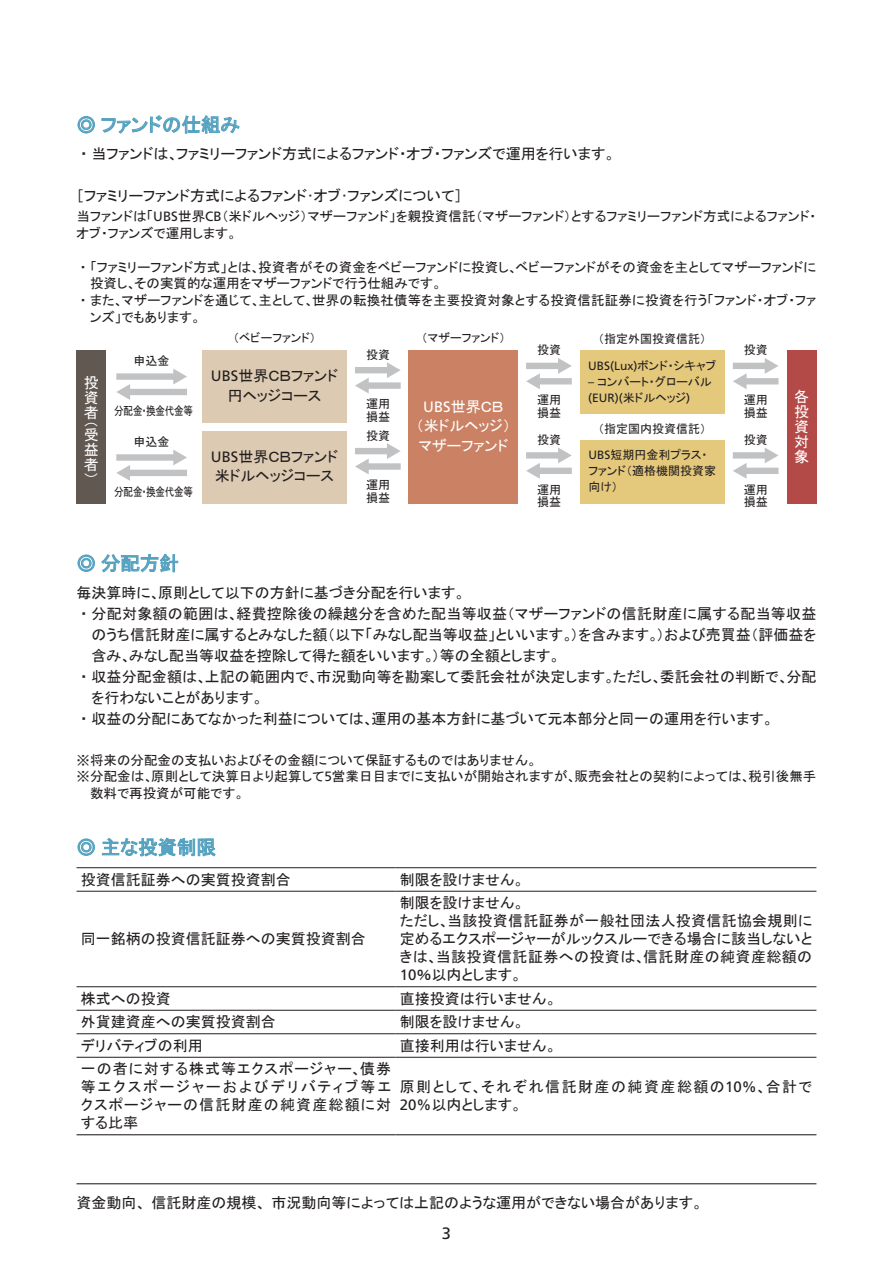
<style>
.page{position:relative;width:893px;height:1263px;background:#fff}
.page>*{position:absolute;margin:0;border:0;box-sizing:border-box;transform-origin:0 0}
.t1{font:19.5px "MS P Gothic";color:#55a2c0}
.t2{font:16.5px "Frutiger LT Std";color:#231f20}
.t3{font:15px/18px "MS P Gothic";color:#231f20}
.t4{font:15px/18px "MS P Gothic";letter-spacing:.1em;color:#231f20}
.t5{font:15px/15px "MS P Gothic";color:#fff;text-align:justify}
.t6{font:13.5px/16.8px "MS P Gothic";letter-spacing:.01em;color:#231f20}
.t7{font:12px/12.8px "MS P Gothic";color:#231f20}
.t8{font:12px "Frutiger LT Std";color:#231f20}
.t9{font:12px "MS P Gothic";letter-spacing:-.03em;color:#231f20;scale:.8 1}
.s1{font-family:"Frutiger LT Std"}
.s2{font-family:"MS P Gothic"}
</style>
<div class="page">
<hr style="left:77px;top:1183px;width:739px;height:1px;background:#231f20">
<svg style="left:78px;top:116px;width:17px;height:17px"></svg>
<svg style="left:102px;top:115px;width:137px;height:18px"></svg>
<div style="left:77px;top:350px;width:29px;height:153px;background:#625852"></div>
<div style="left:787px;top:350px;width:29px;height:153px;background:#b34a47"></div>
<div style="left:202px;top:350px;width:145px;height:73px;background:#ddcab2"></div>
<div style="left:202px;top:431px;width:145px;height:72px;background:#ddcab2"></div>
<div style="left:409px;top:350px;width:109px;height:153px;background:#cb8164"></div>
<div style="left:580px;top:350px;width:144px;height:64px;background:#e4c87b"></div>
<div style="left:580px;top:440px;width:145px;height:63px;background:#e4c87b"></div>
<div style="left:733px;top:363px;width:34px;height:6px;background:#c1c2c4"></div>
<svg style="left:765px;top:358px;width:13px;height:16px"></svg>
<div style="left:744px;top:378px;width:34px;height:6px;background:#c1c2c4"></div>
<svg style="left:733px;top:373px;width:14px;height:16px"></svg>
<div style="left:733px;top:452px;width:34px;height:7px;background:#c1c2c4"></div>
<svg style="left:765px;top:448px;width:13px;height:15px"></svg>
<div style="left:744px;top:468px;width:34px;height:6px;background:#c1c2c4"></div>
<svg style="left:733px;top:463px;width:14px;height:16px"></svg>
<div style="left:526px;top:363px;width:34px;height:6px;background:#c1c2c4"></div>
<svg style="left:558px;top:358px;width:14px;height:16px"></svg>
<div style="left:537px;top:378px;width:35px;height:6px;background:#c1c2c4"></div>
<svg style="left:526px;top:373px;width:14px;height:16px"></svg>
<div style="left:526px;top:452px;width:34px;height:7px;background:#c1c2c4"></div>
<svg style="left:558px;top:447px;width:14px;height:16px"></svg>
<div style="left:537px;top:468px;width:35px;height:6px;background:#c1c2c4"></div>
<svg style="left:526px;top:463px;width:14px;height:16px"></svg>
<div style="left:355px;top:367px;width:34px;height:6px;background:#c1c2c4"></div>
<svg style="left:387px;top:362px;width:14px;height:16px"></svg>
<div style="left:366px;top:382px;width:35px;height:7px;background:#c1c2c4"></div>
<svg style="left:355px;top:378px;width:14px;height:16px"></svg>
<div style="left:355px;top:448px;width:34px;height:6px;background:#c1c2c4"></div>
<svg style="left:387px;top:443px;width:14px;height:16px"></svg>
<div style="left:366px;top:463px;width:35px;height:7px;background:#c1c2c4"></div>
<svg style="left:355px;top:459px;width:14px;height:15px"></svg>
<div style="left:116px;top:373px;width:60px;height:7px;background:#c1c2c4"></div>
<svg style="left:173px;top:369px;width:14px;height:15px"></svg>
<div style="left:128px;top:389px;width:59px;height:6px;background:#c1c2c4"></div>
<svg style="left:117px;top:384px;width:13px;height:16px"></svg>
<div style="left:116px;top:454px;width:60px;height:7px;background:#c1c2c4"></div>
<svg style="left:173px;top:449px;width:14px;height:16px"></svg>
<div style="left:128px;top:470px;width:59px;height:6px;background:#c1c2c4"></div>
<svg style="left:116px;top:465px;width:14px;height:16px"></svg>
<svg style="left:78px;top:555px;width:17px;height:17px"></svg>
<svg style="left:101px;top:554px;width:77px;height:18px"></svg>
<svg style="left:78px;top:839px;width:17px;height:17px"></svg>
<svg style="left:102px;top:838px;width:114px;height:18px"></svg>
<hr style="left:77px;top:867px;width:318px;height:1px;background:#231f20">
<hr style="left:395px;top:867px;width:421px;height:1px;background:#231f20">
<hr style="left:77px;top:891px;width:318px;height:1px;background:#231f20">
<hr style="left:395px;top:891px;width:421px;height:1px;background:#231f20">
<hr style="left:77px;top:986px;width:318px;height:1px;background:#231f20">
<hr style="left:395px;top:986px;width:421px;height:1px;background:#231f20">
<hr style="left:77px;top:1010px;width:318px;height:1px;background:#231f20">
<hr style="left:395px;top:1010px;width:421px;height:1px;background:#231f20">
<hr style="left:77px;top:1033px;width:318px;height:1px;background:#231f20">
<hr style="left:395px;top:1033px;width:421px;height:1px;background:#231f20">
<hr style="left:77px;top:1057px;width:318px;height:1px;background:#231f20">
<hr style="left:395px;top:1057px;width:421px;height:1px;background:#231f20">
<hr style="left:77px;top:1134px;width:318px;height:1px;background:#231f20">
<hr style="left:395px;top:1134px;width:421px;height:1px;background:#231f20">
<h1 class="t1" style="left:77px;top:115px;width:165px">◎ ファンドの仕組み</h1>
<p class="t3" style="left:80px;top:145px;width:537px">・当ファンドは、ファミリーファンド方式によるファンド・オブ・ファンズで運用を行います。</p>
<p class="t3" style="left:77px;top:187px;width:387px">［ファミリーファンド方式によるファンド･オブ･ファンズについて］</p>
<p class="t6" style="left:77px;top:208px;width:741px">当ファンドは「<span class="s1">UBS</span>世界<span class="s1">CB</span>（米ドルヘッジ）マザーファンド」を親投資信託（マザーファンド）とするファミリーファンド方式によるファンド・オブ・ファンズで運用します。</p>
<p class="t6" style="left:80px;top:258px;width:738px">・「ファミリーファンド方式」とは、投資者がその資金をベビーファンドに投資し、ベビーファンドがその資金を主としてマザーファンドに</p>
<p class="t6" style="left:90px;top:275px;width:354px">投資し、その実質的な運用をマザーファンドで行う仕組みです。</p>
<p class="t6" style="left:80px;top:292px;width:738px">・また、マザーファンドを通じて、主として、世界の転換社債等を主要投資対象とする投資信託証券に投資を行う「ファンド・オブ・ファ</p>
<p class="t6" style="left:90px;top:309px;width:113px">ンズ」でもあります。</p>
<p class="t5" style="left:84px;top:375px;width:16px">投資者（</p>
<p class="t5" style="left:84px;top:427px;width:16px">受益者）</p>
<p class="t7" style="left:133px;top:354px;width:37px">申込金</p>
<p class="t9" style="left:114px;top:404px;width:100px">分配金・換金代金等</p>
<p class="t7" style="left:133px;top:435px;width:37px">申込金</p>
<p class="t9" style="left:114px;top:485px;width:100px">分配金・換金代金等</p>
<p class="t7" style="left:233px;top:331px;width:84px">（ベビーファンド）</p>
<p class="t3" style="left:211px;top:366px;width:129px;line-height:19.2px;text-align:center"><span class="s1">UBS</span>世界ＣＢファンド円ヘッジコース</p>
<p class="t3" style="left:211px;top:447px;width:129px;line-height:19.2px"><span class="s1">UBS</span>世界ＣＢファンド米ドルヘッジコース</p>
<p class="t7" style="left:366px;top:348px;width:25px">投資</p>
<p class="t7" style="left:366px;top:398px;width:25px">運用損益</p>
<p class="t7" style="left:366px;top:429px;width:25px">投資</p>
<p class="t7" style="left:366px;top:479px;width:25px">運用損益</p>
<p class="t7" style="left:421px;top:331px;width:85px">（マザーファンド）</p>
<p class="t7" style="left:598px;top:332px;width:109px">（指定外国投資信託）</p>
<p class="t7" style="left:537px;top:344px;width:25px">投資</p>
<p class="t7" style="left:537px;top:393px;width:25px">運用損益</p>
<p class="t8" style="left:588px;top:359px;width:130px">UBS(Lux)<span class="s2">ボンド・シキャブ</span></p>
<p class="t7" style="left:588px;top:375px;width:125px"><span class="s1">–</span> コンバート・グローバル</p>
<p class="t8" style="left:588px;top:391px;width:104px">(EUR)(<span class="s2">米ドルヘッジ</span>)</p>
<p class="t5" style="left:416px;top:397px;width:96px;line-height:19.2px;text-align:center"><span class="s1">UBS</span>世界ＣＢ<br>（米ドルヘッジ）マザーファンド</p>
<p class="t7" style="left:598px;top:422px;width:109px">（指定国内投資信託）</p>
<p class="t7" style="left:537px;top:433px;width:25px">投資</p>
<p class="t7" style="left:588px;top:447px;width:129px;line-height:15.9px"><span class="s1">UBS</span>短期円金利プラス・ファンド（適格機関投資家向け）</p>
<p class="t7" style="left:537px;top:483px;width:25px">運用損益</p>
<p class="t7" style="left:744px;top:344px;width:25px">投資</p>
<p class="t7" style="left:744px;top:393px;width:25px">運用損益</p>
<p class="t7" style="left:744px;top:433px;width:25px">投資</p>
<p class="t7" style="left:744px;top:483px;width:25px">運用損益</p>
<p class="t5" style="left:794px;top:389px;width:16px">各投資対象</p>
<h1 class="t1" style="left:77px;top:553px;width:104px">◎ 分配方針</h1>
<p class="t3" style="left:77px;top:583px;width:391px">毎決算時に、原則として以下の方針に基づき分配を行います。</p>
<p class="t3" style="left:80px;top:604px;width:738px">・分配対象額の範囲は、経費控除後の繰越分を含めた配当等収益（マザーファンドの信託財産に属する配当等収益</p>
<p class="t3" style="left:92px;top:625px;width:726px">のうち信託財産に属するとみなした額（以下「みなし配当等収益」といいます。）を含みます。）および売買益（評価益を</p>
<p class="t3" style="left:92px;top:646px;width:470px">含み、みなし配当等収益を控除して得た額をいいます。）等の全額とします。</p>
<p class="t3" style="left:80px;top:667px;width:738px">・収益分配金額は、上記の範囲内で、市況動向等を勘案して委託会社が決定します。ただし、委託会社の判断で、分配</p>
<p class="t3" style="left:92px;top:688px;width:174px">を行わないことがあります。</p>
<p class="t3" style="left:80px;top:709px;width:695px">・収益の分配にあてなかった利益については、運用の基本方針に基づいて元本部分と同一の運用を行います。</p>
<p class="t6" style="left:77px;top:751px;width:462px">※将来の分配金の支払いおよびその金額について保証するものではありません。</p>
<p class="t6" style="left:77px;top:768px;width:741px">※分配金は、原則として決算日より起算して<span class="s1">5</span>営業日目までに支払いが開始されますが、販売会社との契約によっては、税引後無手</p>
<p class="t6" style="left:90px;top:785px;width:156px">数料で再投資が可能です。</p>
<h1 class="t1" style="left:77px;top:837px;width:141px">◎ 主な投資制限</h1>
<p class="t3" style="left:81px;top:870px;width:211px">投資信託証券への実質投資割合</p>
<p class="t3" style="left:400px;top:870px;width:126px">制限を設けません。</p>
<p class="t3" style="left:81px;top:930px;width:286px">同一銘柄の投資信託証券への実質投資割合</p>
<p class="t3" style="left:400px;top:894px;width:414px">制限を設けません。<br>ただし、当該投資信託証券が一般社団法人投資信託協会規則に定めるエクスポージャーがルックスルーできる場合に該当しないときは、当該投資信託証券への投資は、信託財産の純資産総額の<br><span class="s1">10</span>％以内とします。</p>
<p class="t3" style="left:81px;top:989px;width:91px">株式への投資</p>
<p class="t3" style="left:400px;top:989px;width:158px">直接投資は行いません。</p>
<p class="t3" style="left:81px;top:1013px;width:196px">外貨建資産への実質投資割合</p>
<p class="t3" style="left:400px;top:1013px;width:126px">制限を設けません。</p>
<p class="t3" style="left:81px;top:1036px;width:123px">デリバティブの利用</p>
<p class="t3" style="left:400px;top:1036px;width:158px">直接利用は行いません。</p>
<p class="t3" style="left:81px;top:1060px;width:312px;text-align:justify">一の者に対する株式等エクスポージャー、債券等エクスポージャーおよびデリバティブ等エクスポージャーの信託財産の純資産総額に対する比率</p>
<p class="t4" style="left:400px;top:1078px;width:414px">原則として、それぞれ信託財産の純資産総額の<span class="s1">10%</span>、合計で<br><span class="s1">20%</span>以内とします。</p>
<p class="t3" style="left:77px;top:1193px;width:628px">資金動向、信託財産の規模、市況動向等によっては上記のような運用ができない場合があります。</p>
<p class="t2" style="left:442px;top:1223px;width:11px">3</p>
</div>
